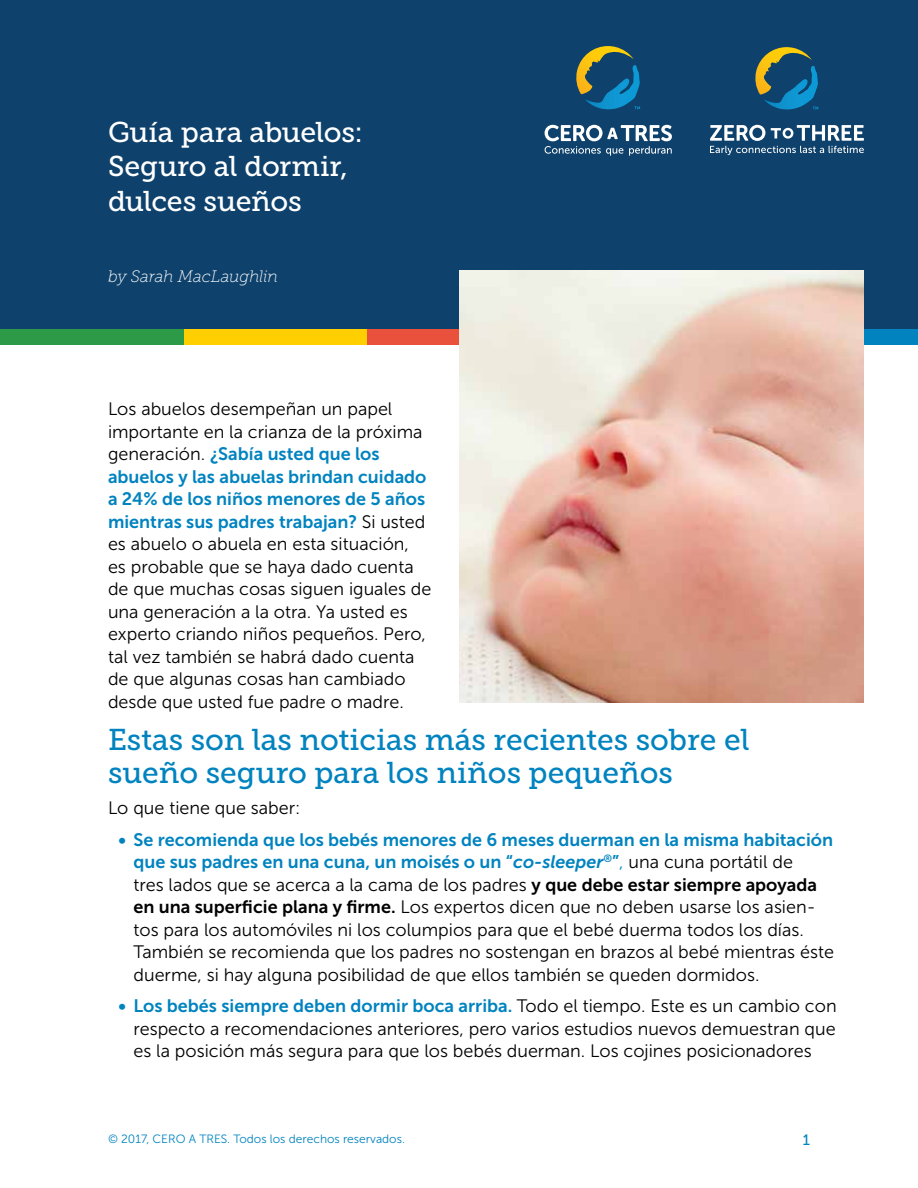
<style>
.page{position:relative;width:918px;height:1188px;background:#fff}
.page>*{position:absolute;margin:0;border:0;box-sizing:border-box;transform-origin:0 0}
.t1{font:30px/33px "Museo Slab 500";color:#0083bf}
.t2{font:28.5px/34.5px "Museo Slab 500";letter-spacing:-.005em;color:#fff}
.t3{font:18px/22.5px "Museo Sans 300";color:#000}
.t4{font:18px/22.5px "Museo Sans 700";color:#0083bf}
.t5{font:italic 16.5px "Museo Slab 100";letter-spacing:-.01em;color:#fff}
.t6{font:15px "Museo Slab 500";color:#0083bf}
.t7{font:12px "Museo Sans 300";color:#0083bf}
.s1{font-family:"Museo Sans 300";color:#000}
.s2{font-style:italic}
.s3{font-family:"Museo Sans 300"}
.s4{font-family:"Museo Sans 700"}
</style>
<div class="page">
<div style="left:734px;top:317px;width:184px;height:28px;background:#0083bf"></div>
<div style="left:367px;top:317px;width:184px;height:28px;background:#e9513d"></div>
<div style="left:184px;top:317px;width:183px;height:28px;background:#ffcf01"></div>
<div style="left:0;top:317px;width:184px;height:28px;background:#2d9a47"></div>
<div style="left:0;top:0;width:918px;height:329px;background:#0e416b"></div>
<img style="left:459px;top:271px;width:405px;height:431px">
<svg style="left:545px;top:125px;width:127px;height:31px"></svg>
<svg style="left:576px;top:46px;width:64px;height:64px"></svg>
<svg style="left:710px;top:125px;width:154px;height:30px"></svg>
<svg style="left:755px;top:47px;width:63px;height:63px"></svg>
<h2 class="t2" style="left:108px;top:115px;width:256px">Guía para abuelos:<br>Seguro al dormir, dulces sueños</h2>
<p class="t5" style="left:108px;top:268px;width:171px">by Sarah MacLaughlin</p>
<p class="t3" style="left:108px;top:398px;width:316px">Los abuelos desempeñan un papel importante en la crianza de la próxima</p>
<p class="t4" style="left:108px;top:443px;width:320px"><span class="s1">generación.</span> ¿Sabía usted que los abuelos y las abuelas brindan cuidado a 24% de los niños menores de 5 años mientras sus padres trabajan? <span class="s1">Si usted</span></p>
<p class="t3" style="left:108px;top:533px;width:325px">es abuelo o abuela en esta situación,<br>es probable que se haya dado cuenta de que muchas cosas siguen iguales de una generación a la otra. Ya usted es experto criando niños pequeños. Pero, tal vez también se habrá dado cuenta de que algunas cosas han cambiado desde que usted fue padre o madre.</p>
<h1 class="t1" style="left:108px;top:723px;width:643px">Estas son las noticias más recientes sobre el sueño seguro para los niños pequeños</h1>
<p class="t3" style="left:108px;top:797px;width:194px">Lo que tiene que saber:</p>
<p class="t4" style="left:133px;top:828px;width:701px;text-indent:-15px">• Se recomienda que los bebés menores de 6 meses duerman en la misma habitación que sus padres en una cuna, un moisés o un “<span class="s2">co-sleeper</span><sup>®</sup>”<span class="s3">,</span> <span class="s1">una cuna portátil de</span></p>
<p class="t3" style="left:133px;top:873px;width:702px">tres lados que se acerca a la cama de los padres <span class="s4">y que debe estar siempre apoyada en una superficie plana y firme.</span> Los expertos dicen que no deben usarse los asien&shy;tos para los automóviles ni los columpios para que el bebé duerma todos los días.<br>También se recomienda que los padres no sostengan en brazos al bebé mientras éste duerme, si hay alguna posibilidad de que ellos también se queden dormidos.</p>
<p class="t4" style="left:119px;top:995px;width:720px">• Los bebés siempre deben dormir boca arriba. <span class="s1">Todo el tiempo. Este es un cambio con</span></p>
<p class="t3" style="left:133px;top:1017px;width:704px">respecto a recomendaciones anteriores, pero varios estudios nuevos demuestran que es la posición más segura para que los bebés duerman. Los cojines posicionadores</p>
<p class="t7" style="left:108px;top:1132px;width:299px">© 2017, CERO A TRES. Todos los derechos reservados.</p>
<p class="t6" style="left:803px;top:1132px;width:9px">1</p>
</div>
